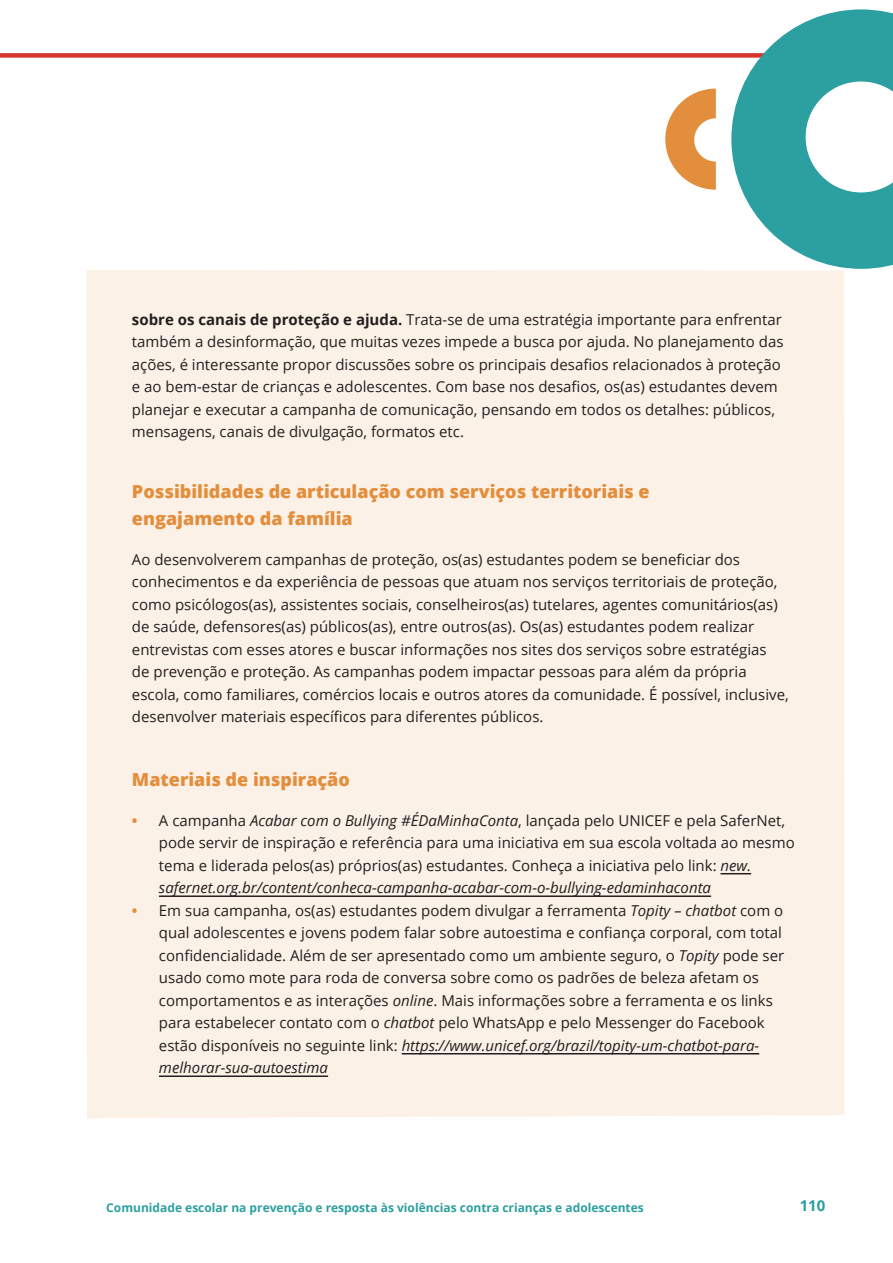
<style>
.page{position:relative;width:893px;height:1263px;background:#fff}
.page>*{position:absolute;margin:0;border:0;box-sizing:border-box;transform-origin:0 0}
.t1{font:800 18px/27px "Open Sans";color:#e38e3c}
.t2{font:15px/22.5px "Open Sans";color:#231f20}
.t3{font:700 15px "Open Sans";color:#2c9fa0}
.t4{font:700 12px "Open Sans";color:#2c9fa0}
.s1{font-weight:700}
.s2{font-weight:700;color:#e38e3c}
.s3{font-style:italic}
</style>
<div class="page">
<div style="left:0;top:53px;width:893px;height:5px;background:#d5352e"></div>
<svg style="left:731px;top:9px;width:162px;height:260px"></svg>
<svg style="left:665px;top:89px;width:51px;height:101px"></svg>
<div style="left:86px;top:270px;width:758px;height:848px;background:#fcf1e6"></div>
<hr style="left:721px;top:873px;width:30px;height:1px;background:#231f20">
<hr style="left:159px;top:895px;width:552px;height:2px;background:#231f20">
<hr style="left:402px;top:1053px;width:357px;height:1px;background:#231f20">
<hr style="left:159px;top:1075px;width:169px;height:2px;background:#231f20">
<p class="t2" style="left:132px;top:307px;width:653px"><span class="s1">sobre os canais de proteção e ajuda.</span> Trata-se de uma estratégia importante para enfrentar também a desinformação, que muitas vezes impede a busca por ajuda. No planejamento das ações, é interessante propor discussões sobre os principais desafios relacionados à proteção e ao bem-estar de crianças e adolescentes. Com base nos desafios, os(as) estudantes devem planejar e executar a campanha de comunicação, pensando em todos os detalhes: públicos, mensagens, canais de divulgação, formatos etc.</p>
<p class="t1" style="left:132px;top:477px;width:519px">Possibilidades de articulação com serviços territoriais e engajamento da família</p>
<p class="t2" style="left:132px;top:548px;width:658px">Ao desenvolverem campanhas de proteção, os(as) estudantes podem se beneficiar dos conhecimentos e da experiência de pessoas que atuam nos serviços territoriais de proteção, como psicólogos(as), assistentes sociais, conselheiros(as) tutelares, agentes comunitários(as) de saúde, defensores(as) públicos(as), entre outros(as). Os(as) estudantes podem realizar entrevistas com esses atores e buscar informações nos sites dos serviços sobre estratégias<br>de prevenção e proteção. As campanhas podem impactar pessoas para além da própria escola, como familiares, comércios locais e outros atores da comunidade. É possível, inclusive, desenvolver materiais específicos para diferentes públicos.</p>
<p class="t1" style="left:132px;top:765px;width:219px">Materiais de inspiração</p>
<p class="t2" style="left:159px;top:809px;width:637px;text-indent:-27px"><span class="s2">•</span> A campanha <span class="s3">Acabar com o Bullying #ÉDaMinhaConta</span>, lançada pelo UNICEF e pela SaferNet, pode servir de inspiração e referência para uma iniciativa em sua escola voltada ao mesmo tema e liderada pelos(as) próprios(as) estudantes. Conheça a iniciativa pelo link: <span class="s3">new. safernet.org.br/content/conheca-campanha-acabar-com-o-bullying-edaminhaconta</span></p>
<p class="t2" style="left:159px;top:899px;width:627px;text-indent:-27px"><span class="s2">•</span> Em sua campanha, os(as) estudantes podem divulgar a ferramenta <span class="s3">Topity – chatbot</span> com o qual adolescentes e jovens podem falar sobre autoestima e confiança corporal, com total confidencialidade. Além de ser apresentado como um ambiente seguro, o <span class="s3">Topity</span> pode ser usado como mote para roda de conversa sobre como os padrões de beleza afetam os comportamentos e as interações <span class="s3">online</span>. Mais informações sobre a ferramenta e os links para estabelecer contato com o <span class="s3">chatbot</span> pelo WhatsApp e pelo Messenger do Facebook estão disponíveis no seguinte link: <span class="s3">https://www.unicef.org/brazil/topity-um-chatbot-para&shy;melhorar-sua-autoestima</span></p>
<p class="t4" style="left:106px;top:1199px;width:539px">Comunidade escolar na prevenção e resposta às violências contra crianças e adolescentes</p>
<p class="t3" style="left:800px;top:1195px;width:27px">110</p>
</div>
